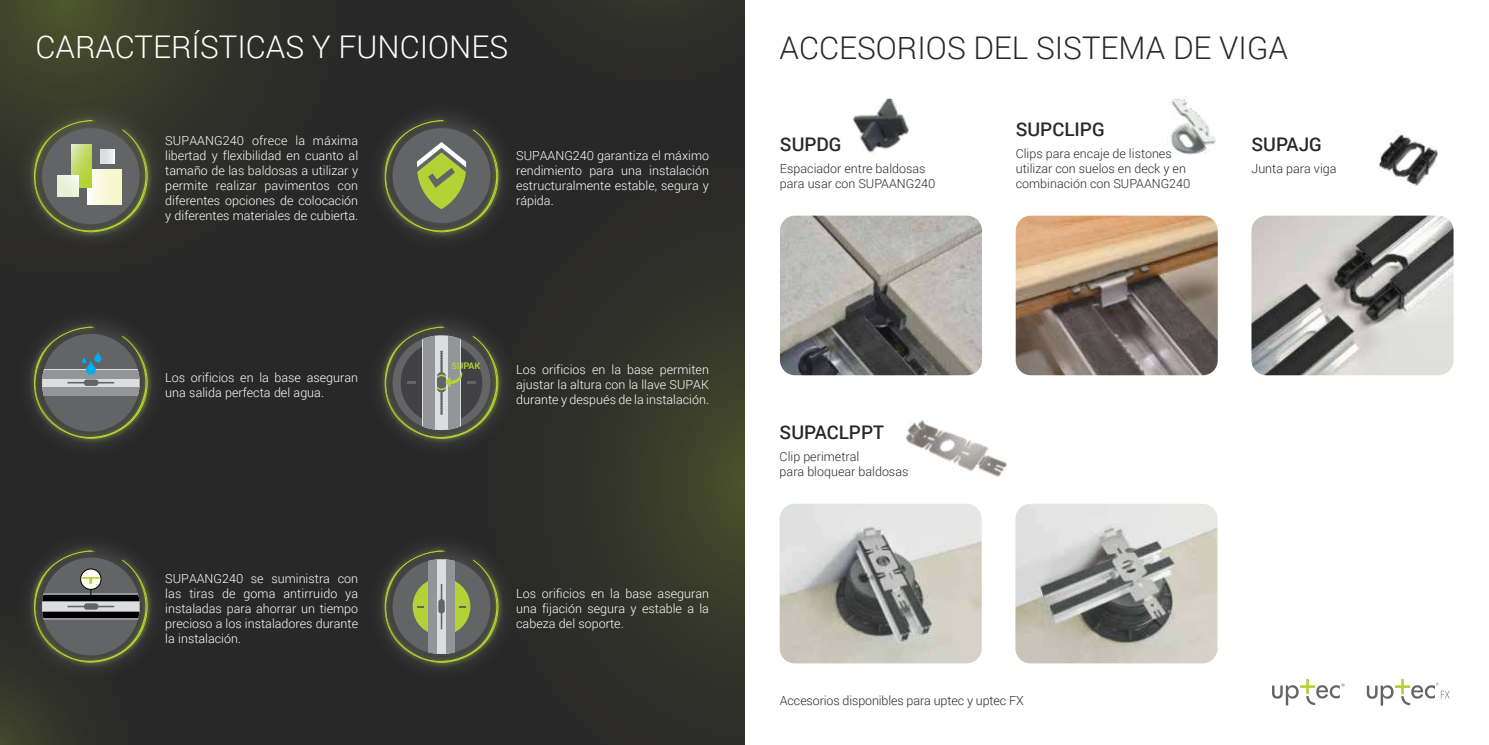
<style>
.page{position:relative;width:1489px;height:745px;background:#fff}
.page>*{position:absolute;margin:0;border:0;box-sizing:border-box;transform-origin:0 0}
.t1{font:300 31.25px "Roboto";color:#292829}
.t2{font:300 31.25px "Roboto";color:#fff}
.t3{font:500 18.75px "Roboto";color:#292829}
.t4{font:300 12.5px/15px "Roboto";color:#fff;text-align:justify}
.t5{font:300 12.5px/15px "Roboto";color:#292829}
.t6{font:700 9px "Roboto";color:#b2d235}
</style>
<div class="page">
<div style="left:0;top:0;width:744px;height:744px;background:#292829"></div>
<svg style="left:0;top:0;width:229px;height:156px;fill:#3a3d2a"></svg>
<svg style="left:597px;top:292px;width:147px;height:381px;fill:#35372a"></svg>
<div style="left:602px;top:0;width:106px;height:16px;background:#323429"></div>
<div style="left:12px;top:97px;width:158px;height:158px;background:#31322a;border-radius:50%"></div>
<div style="left:29px;top:115px;width:124px;height:122px;background:#b2d235;opacity:.75"></div>
<svg style="left:34px;top:120px;width:114px;height:112px;background:#757a63"></svg>
<div style="left:380px;top:115px;width:123px;height:122px;background:#b2d235;opacity:.75"></div>
<svg style="left:384px;top:120px;width:114px;height:112px;background:#64694f"></svg>
<div style="left:380px;top:321px;width:123px;height:122px;background:#b2d235;opacity:.75"></div>
<svg style="left:384px;top:326px;width:114px;height:113px"></svg>
<div style="left:380px;top:545px;width:123px;height:122px;background:#b2d235;opacity:.75"></div>
<svg style="left:384px;top:549px;width:115px;height:113px"></svg>
<div style="left:29px;top:545px;width:124px;height:122px;background:#b2d235;opacity:.75"></div>
<svg style="left:0;top:549px;width:153px;height:195px"></svg>
<div style="left:29px;top:321px;width:124px;height:122px;background:#b2d235;opacity:.75"></div>
<svg style="left:34px;top:326px;width:114px;height:113px"></svg>
<img style="left:780px;top:215px;width:201px;height:160px">
<img style="left:779px;top:504px;width:202px;height:159px">
<img style="left:1015px;top:215px;width:202px;height:160px">
<img style="left:1015px;top:504px;width:202px;height:159px">
<img style="left:1251px;top:215px;width:202px;height:160px">
<img style="left:906px;top:420px;width:101px;height:57px">
<img style="left:1171px;top:98px;width:45px;height:57px">
<img style="left:852px;top:98px;width:57px;height:55px">
<img style="left:1379px;top:132px;width:59px;height:55px">
<svg style="left:1366px;top:679px;width:83px;height:26px"></svg>
<svg style="left:1272px;top:679px;width:72px;height:26px"></svg>
<h1 class="t2" style="left:35px;top:26px;width:474px">CARACTERÍSTICAS Y FUNCIONES</h1>
<p class="t4" style="left:165px;top:133px;width:194px">SUPAANG240 ofrece la máxima libertad y flexibilidad en cuanto al tamaño de las baldosas a utilizar y permite realizar pavimentos con diferentes opciones de colocación y diferentes materiales de cubierta.</p>
<p class="t4" style="left:516px;top:148px;width:194px">SUPAANG240 garantiza el máximo rendimiento para una instalación estructuralmente estable, segura y rápida.</p>
<p class="t4" style="left:165px;top:370px;width:194px">Los orificios en la base aseguran una salida perfecta del agua.</p>
<p class="t6" style="left:451px;top:360px;width:30px">SUPAK</p>
<p class="t4" style="left:516px;top:363px;width:194px">Los orificios en la base permiten ajustar la altura con la llave SUPAK durante y después de la instalación.</p>
<p class="t4" style="left:165px;top:570px;width:194px">SUPAANG240 se suministra con las tiras de goma antirruido ya instaladas para ahorrar un tiempo precioso a los instaladores durante la instalación.</p>
<p class="t4" style="left:516px;top:586px;width:194px">Los orificios en la base aseguran una fijación segura y estable a la cabeza del soporte.</p>
<h1 class="t1" style="left:779px;top:26px;width:510px">ACCESORIOS DEL SISTEMA DE VIGA</h1>
<h2 class="t3" style="left:1015px;top:122px;width:90px">SUPCLIPG</h2>
<h2 class="t3" style="left:780px;top:137px;width:63px">SUPDG</h2>
<h2 class="t3" style="left:1251px;top:137px;width:72px">SUPAJG</h2>
<p class="t5" style="left:1015px;top:145px;width:176px">Clips para encaje de listones utilizar con suelos en deck y en combinación con SUPAANG240</p>
<p class="t5" style="left:780px;top:162px;width:157px">Espaciador entre baldosas para usar con SUPAANG240</p>
<p class="t5" style="left:1251px;top:162px;width:87px">Junta para viga</p>
<h2 class="t3" style="left:779px;top:425px;width:106px">SUPACLPPT</h2>
<p class="t5" style="left:779px;top:448px;width:130px">Clip perimetral<br>para bloquear baldosas</p>
<p class="t5" style="left:780px;top:691px;width:245px">Accesorios disponibles para uptec y uptec FX</p>
</div>
